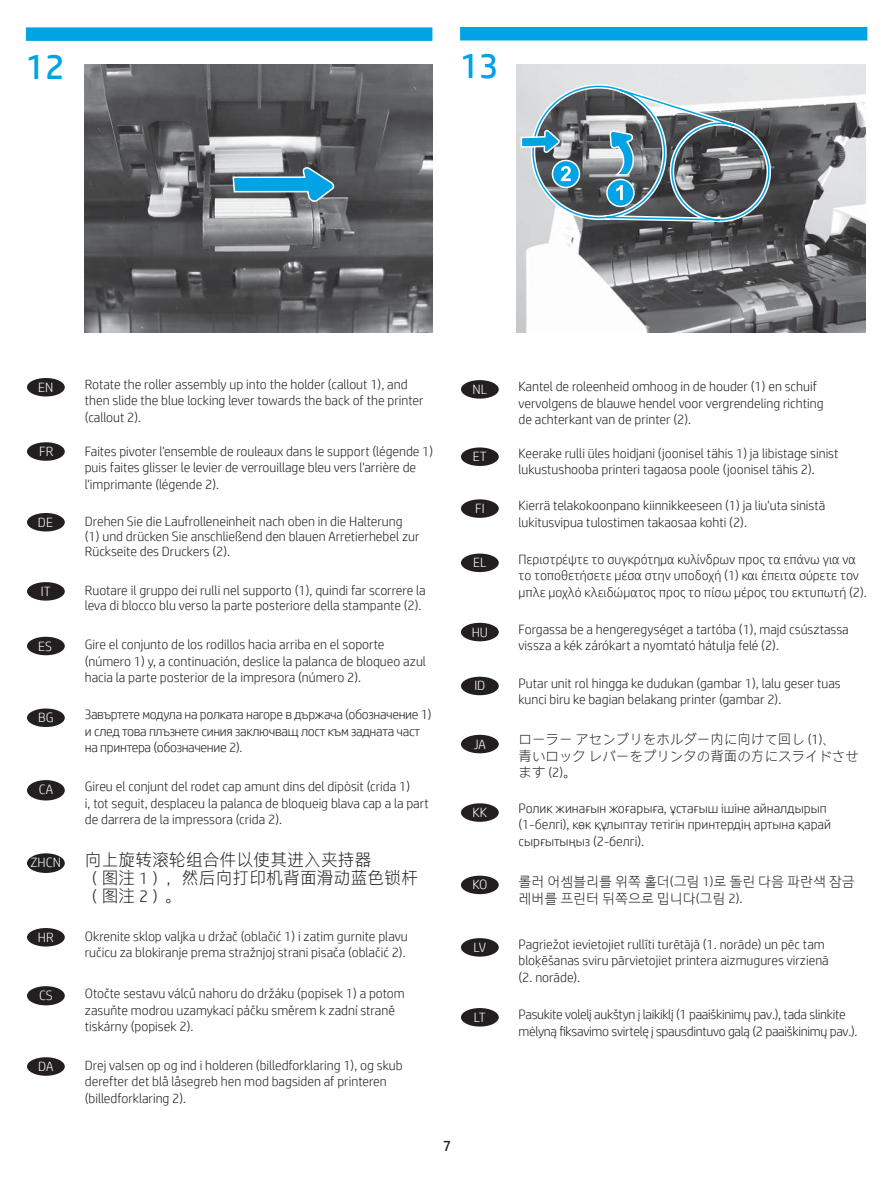
<style>
.page{position:relative;width:893px;height:1188px;background:#fff}
.page>*{position:absolute;margin:0;border:0;box-sizing:border-box;transform-origin:0 0}
.t1{font:36px "HP Simplified";color:#00a4e4}
.t2{font:300 16.8px/18px "HP Simplified Hans";color:#231f20}
.t3{font:15px "HP Simplified";color:#231f20}
.t4{font:300 13.5px/16.5px "HP Simplified";color:#231f20}
.t5{font:300 13.5px/16.5px "HP Simplified";letter-spacing:-.02em;color:#231f20}
.t6{font:300 13.5px/16.5px "HP Simplified Jpan";color:#231f20}
.t7{font:300 13.5px "HP Simplified";color:#fff}
.t8{font:300 13.5px/16.5px "HP Simplified Hangeul";color:#231f20}
.s1{font-family:"HP Simplified"}
</style>
<div class="page">
<img style="left:85px;top:65px;width:348px;height:267px">
<svg style="left:232px;top:167px;width:103px;height:35px;background:#5698b3"></svg>
<div style="left:26px;top:27px;width:406px;height:14px;background:#00a4e4"></div>
<div style="left:460px;top:27px;width:407px;height:13px;background:#00a4e4"></div>
<img style="left:517px;top:65px;width:348px;height:267px">
<svg style="left:520px;top:82px;width:261px;height:144px;background:#829097"></svg>
<div style="left:27px;top:378px;width:38px;height:19px;background:#231f20;border-radius:50%"></div>
<div style="left:27px;top:442px;width:38px;height:19px;background:#231f20;border-radius:50%"></div>
<div style="left:27px;top:513px;width:38px;height:19px;background:#231f20;border-radius:50%"></div>
<div style="left:27px;top:582px;width:38px;height:19px;background:#231f20;border-radius:50%"></div>
<div style="left:27px;top:637px;width:38px;height:18px;background:#231f20;border-radius:50%"></div>
<div style="left:27px;top:709px;width:38px;height:18px;background:#231f20;border-radius:50%"></div>
<div style="left:27px;top:780px;width:38px;height:21px;background:#231f20;border-radius:50%"></div>
<div style="left:27px;top:853px;width:38px;height:20px;background:#231f20;border-radius:50%"></div>
<div style="left:27px;top:928px;width:38px;height:19px;background:#231f20;border-radius:50%"></div>
<div style="left:27px;top:986px;width:38px;height:19px;background:#231f20;border-radius:50%"></div>
<div style="left:27px;top:1057px;width:38px;height:19px;background:#231f20;border-radius:50%"></div>
<div style="left:461px;top:380px;width:38px;height:19px;background:#231f20;border-radius:50%"></div>
<div style="left:461px;top:447px;width:38px;height:19px;background:#231f20;border-radius:50%"></div>
<div style="left:461px;top:499px;width:38px;height:19px;background:#231f20;border-radius:50%"></div>
<div style="left:461px;top:554px;width:38px;height:18px;background:#231f20;border-radius:50%"></div>
<div style="left:461px;top:623px;width:38px;height:18px;background:#231f20;border-radius:50%"></div>
<div style="left:461px;top:677px;width:38px;height:18px;background:#231f20;border-radius:50%"></div>
<div style="left:461px;top:735px;width:38px;height:18px;background:#231f20;border-radius:50%"></div>
<div style="left:461px;top:803px;width:38px;height:19px;background:#231f20;border-radius:50%"></div>
<div style="left:461px;top:876px;width:38px;height:18px;background:#231f20;border-radius:50%"></div>
<div style="left:461px;top:938px;width:38px;height:19px;background:#231f20;border-radius:50%"></div>
<div style="left:461px;top:1008px;width:38px;height:19px;background:#231f20;border-radius:50%"></div>
<h1 class="t1" style="left:26px;top:43px;width:40px">12</h1>
<h1 class="t1" style="left:460px;top:42px;width:40px">13</h1>
<p class="t7" style="left:38px;top:378px;width:17px">EN</p>
<p class="t4" style="left:85px;top:376px;width:340px">Rotate the roller assembly up into the holder (callout 1), and then slide the blue locking lever towards the back of the printer (callout 2).</p>
<p class="t7" style="left:39px;top:442px;width:16px">FR</p>
<p class="t4" style="left:85px;top:442px;width:350px">Faites pivoter l'ensemble de rouleaux dans le support (légende 1) puis faites glisser le levier de verrouillage bleu vers l'arrière de l'imprimante (légende 2).</p>
<p class="t7" style="left:38px;top:513px;width:17px">DE</p>
<p class="t4" style="left:85px;top:513px;width:336px;line-height:15px">Drehen Sie die Laufrolleneinheit nach oben in die Halterung (1) und drücken Sie anschließend den blauen Arretierhebel zur<br>Rückseite des Druckers (2).</p>
<p class="t7" style="left:41px;top:582px;width:11px">IT</p>
<p class="t4" style="left:85px;top:582px;width:342px;line-height:15px">Ruotare il gruppo dei rulli nel supporto (1), quindi far scorrere la leva di blocco blu verso la parte posteriore della stampante (2).</p>
<p class="t7" style="left:38px;top:637px;width:15px">ES</p>
<p class="t4" style="left:85px;top:636px;width:343px">Gire el conjunto de los rodillos hacia arriba en el soporte (número 1) y, a continuación, deslice la palanca de bloqueo azul hacia la parte posterior de la impresora (número 2).</p>
<p class="t7" style="left:38px;top:709px;width:17px">BG</p>
<p class="t5" style="left:85px;top:706px;width:348px">Завъртете модула на ролката нагоре в държача (обозначение 1) и след това плъзнете синия заключващ лост към задната част на принтера (обозначение 2).</p>
<p class="t7" style="left:39px;top:781px;width:16px">CA</p>
<p class="t4" style="left:85px;top:778px;width:345px">Gireu el conjunt del rodet cap amunt dins del dipòsit (crida 1)<br>i, tot seguit, desplaceu la palanca de bloqueig blava cap a la part de darrera de la impressora (crida 2).</p>
<p class="t2" style="left:85px;top:851px;width:335px">向上旋转滚轮组合件以使其进入夹持器<br>（图注 <span class="s1">1</span>），然后向打印机背面滑动蓝色锁杆（图注 <span class="s1">2</span>）。</p>
<p class="t7" style="left:30px;top:854px;width:32px">ZHCN</p>
<p class="t7" style="left:38px;top:928px;width:17px">HR</p>
<p class="t4" style="left:85px;top:927px;width:325px">Okrenite sklop valjka u držač (oblačić 1) i zatim gurnite plavu ručicu za blokiranje prema stražnjoj strani pisača (oblačić 2).</p>
<p class="t7" style="left:39px;top:986px;width:15px">CS</p>
<p class="t4" style="left:85px;top:985px;width:321px">Otočte sestavu válců nahoru do držáku (popisek 1) a potom zasuňte modrou uzamykací páčku směrem k zadní straně tiskárny (popisek 2).</p>
<p class="t7" style="left:38px;top:1057px;width:17px">DA</p>
<p class="t4" style="left:85px;top:1056px;width:319px">Drej valsen op og ind i holderen (billedforklaring 1), og skub derefter det blå låsegreb hen mod bagsiden af printeren (billedforklaring 2).</p>
<p class="t3" style="left:443px;top:1136px;width:10px">7</p>
<p class="t7" style="left:473px;top:380px;width:16px">NL</p>
<p class="t4" style="left:518px;top:378px;width:307px">Kantel de roleenheid omhoog in de houder (1) en schuif vervolgens de blauwe hendel voor vergrendeling richting de achterkant van de printer (2).</p>
<p class="t7" style="left:473px;top:448px;width:15px">ET</p>
<p class="t4" style="left:518px;top:444px;width:321px">Keerake rulli üles hoidjani (joonisel tähis 1) ja libistage sinist lukustushooba printeri tagaosa poole (joonisel tähis 2).</p>
<p class="t4" style="left:518px;top:497px;width:308px">Kierrä telakokoonpano kiinnikkeeseen (1) ja liu'uta sinistä lukitusvipua tulostimen takaosaa kohti (2).</p>
<p class="t7" style="left:475px;top:500px;width:11px">FI</p>
<p class="t7" style="left:473px;top:554px;width:15px">EL</p>
<p class="t4" style="left:518px;top:550px;width:350px">Περιστρέψτε το συγκρότημα κυλίνδρων προς τα επάνω για να το τοποθετήσετε μέσα στην υποδοχή (1) και έπειτα σύρετε τον μπλε μοχλό κλειδώματος προς το πίσω μέρος του εκτυπωτή (2).</p>
<p class="t7" style="left:472px;top:623px;width:18px">HU</p>
<p class="t4" style="left:518px;top:620px;width:332px">Forgassa be a hengeregységet a tartóba (1), majd csúsztassa vissza a kék zárókart a nyomtató hátulja felé (2).</p>
<p class="t7" style="left:474px;top:677px;width:13px">ID</p>
<p class="t4" style="left:518px;top:674px;width:324px">Putar unit rol hingga ke dudukan (gambar 1), lalu geser tuas kunci biru ke bagian belakang printer (gambar 2).</p>
<p class="t7" style="left:474px;top:735px;width:13px">JA</p>
<p class="t6" style="left:518px;top:732px;width:342px">ローラー アセンブリをホルダー内に向けて回し (1)、<br>青いロック レバーをプリンタの背面の方にスライドさせます <span class="s1">(2)</span>。</p>
<p class="t7" style="left:473px;top:804px;width:16px">KK</p>
<p class="t4" style="left:518px;top:799px;width:314px">Ролик жинағын жоғарыға, ұстағыш ішіне айналдырып (1-белгі), көк құлыптау тетігін принтердің артына қарай сырғытыңыз (2-белгі).</p>
<p class="t8" style="left:518px;top:872px;width:338px">롤러 어셈블리를 위쪽 홀더<span class="s1">(</span>그림 <span class="s1">1)</span>로 돌린 다음 파란색 잠금 레버를 프린터 뒤쪽으로 밉니다<span class="s1">(</span>그림 <span class="s1">2)</span>.</p>
<p class="t7" style="left:472px;top:876px;width:17px">KO</p>
<p class="t7" style="left:474px;top:938px;width:14px">LV</p>
<p class="t4" style="left:518px;top:936px;width:312px">Pagriežot ievietojiet rullīti turētājā (1. norāde) un pēc tam bloķēšanas sviru pārvietojiet printera aizmugures virzienā (2. norāde).</p>
<p class="t7" style="left:474px;top:1008px;width:13px">LT</p>
<p class="t5" style="left:518px;top:1006px;width:341px">Pasukite volelį aukštyn į laikiklį (1 paaiškinimų pav.), tada slinkite mėlyną fiksavimo svirtelę į spausdintuvo galą (2 paaiškinimų pav.).</p>
</div>
